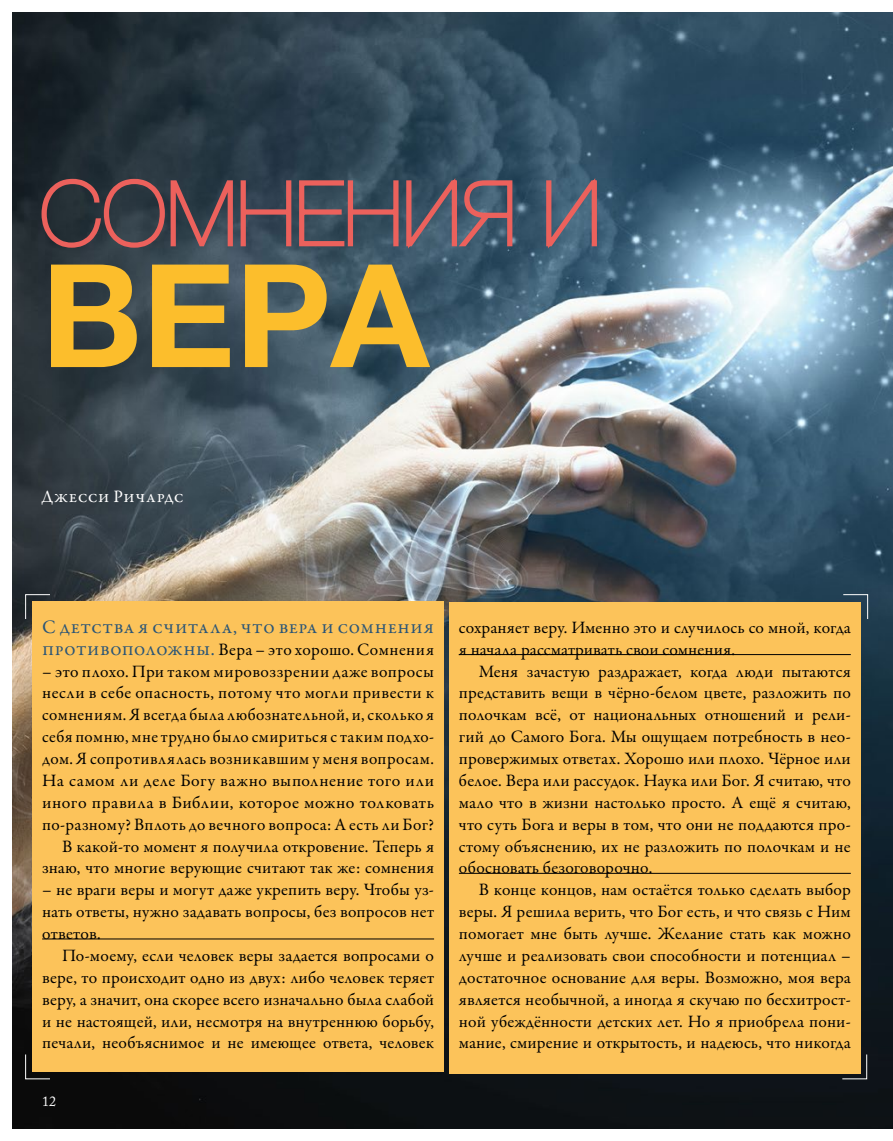
<style>
.page{position:relative;width:893px;height:1141px;background:#fff}
.page>*{position:absolute;margin:0;border:0;box-sizing:border-box;transform-origin:0 0}
.t1{font:700 143.5px "Helvetica Neue";color:#fcbe2c}
.t2{font:19.25px "Garamond Premr Pro";color:#2a5577}
.t3{font:17.5px/21.9px "Garamond Premr Pro";letter-spacing:.015em;color:#000;text-align:justify}
.t4{font:17.5px "Garamond Premr Pro";letter-spacing:.06em;color:#fff}
.t5{font:14px "Adobe Caslon Pro";color:#fff}
.s1{font-size:19.25px;color:#2a5577}
</style>
<div class="page">
<img style="left:12px;top:12px;width:881px;height:1117px">
<div style="left:32px;top:602px;width:412px;height:470px;background:#fcc35a"></div>
<div style="left:449px;top:602px;width:412px;height:471px;background:#fcc35a"></div>
<hr style="left:42px;top:939px;width:392px;height:1px;background:#000">
<hr style="left:459px;top:654px;width:392px;height:1px;background:#000">
<hr style="left:459px;top:873px;width:392px;height:1px;background:#000">
<svg style="left:40px;top:172px;width:474px;height:82px;background:#594c55"></svg>
<svg style="left:544px;top:172px;width:55px;height:82px;background:#6a6373"></svg>
<svg style="left:25px;top:594px;width:26px;height:26px"></svg>
<svg style="left:841px;top:1054px;width:27px;height:26px"></svg>
<svg style="left:842px;top:594px;width:26px;height:26px"></svg>
<svg style="left:25px;top:1054px;width:26px;height:26px"></svg>
<h1 class="t1" style="left:41px;top:227px;width:390px">ВЕРА</h1>
<p class="t4" style="left:41px;top:485px;width:144px">Джесси Ричардс</p>
<p class="t2" style="left:42px;top:615px;width:393px">С детства я считала, что вера и сомнения</p>
<p class="t3" style="left:42px;top:639px;width:394px"><span class="s1">противоположны.</span> Вера – это хорошо. Сомнения</p>
<p class="t3" style="left:42px;top:661px;width:394px;text-align:right">– это плохо. При таком мировоззрении даже вопросы несли в себе опасность, потому что могли привести к сомнениям. Я всегда была любознательной, и, сколько я себя помню, мне трудно было смириться с таким подхо&shy;дом. Я сопротивлялась возникавшим у меня вопросам.<br>На самом ли деле Богу важно выполнение того или иного правила в Библии, которое можно толковать по-разному? Вплоть до вечного вопроса: А есть ли Бог?<br>В какой-то момент я получила откровение. Теперь я знаю, что многие верующие считают так же: сомнения</p>
<p class="t3" style="left:42px;top:879px;width:393px">– не враги веры и могут даже укрепить веру. Чтобы уз&shy;нать ответы, нужно задавать вопросы, без вопросов нет ответов.</p>
<p class="t3" style="left:42px;top:945px;width:393px;text-indent:20px">По-моему, если человек веры задается вопросами о вере, то происходит одно из двух: либо человек теряет веру, а значит, она скорее всего изначально была слабой и не настоящей, или, несмотря на внутреннюю борьбу, печали, необъяснимое и не имеющее ответа, человек</p>
<p class="t5" style="left:42px;top:1093px;width:15px">12</p>
<p class="t3" style="left:459px;top:617px;width:393px">сохраняет веру. Именно это и случилось со мной, когда я начала рассматривать свои сомнения.</p>
<p class="t3" style="left:459px;top:661px;width:394px;text-indent:20px">Меня зачастую раздражает, когда люди пытаются представить вещи в чёрно-белом цвете, разложить по полочкам всё, от национальных отношений и рели&shy;гий до Самого Бога. Мы ощущаем потребность в нео&shy;провержимых ответах. Хорошо или плохо. Чёрное или белое. Вера или рассудок. Наука или Бог. Я считаю, что мало что в жизни настолько просто. А ещё я считаю, что суть Бога и веры в том, что они не поддаются про&shy;стому объяснению, их не разложить по полочкам и не обосновать безоговорочно.</p>
<p class="t3" style="left:459px;top:879px;width:393px;text-indent:20px">В конце концов, нам остаётся только сделать выбор веры. Я решила верить, что Бог есть, и что связь с Ним помогает мне быть лучше. Желание стать как можно лучше и реализовать свои способности и потенциал – достаточное основание для веры. Возможно, моя вера является необычной, а иногда я скучаю по бесхитрост&shy;ной убеждённости детских лет. Но я приобрела пони&shy;мание, смирение и открытость, и надеюсь, что никогда</p>
</div>
